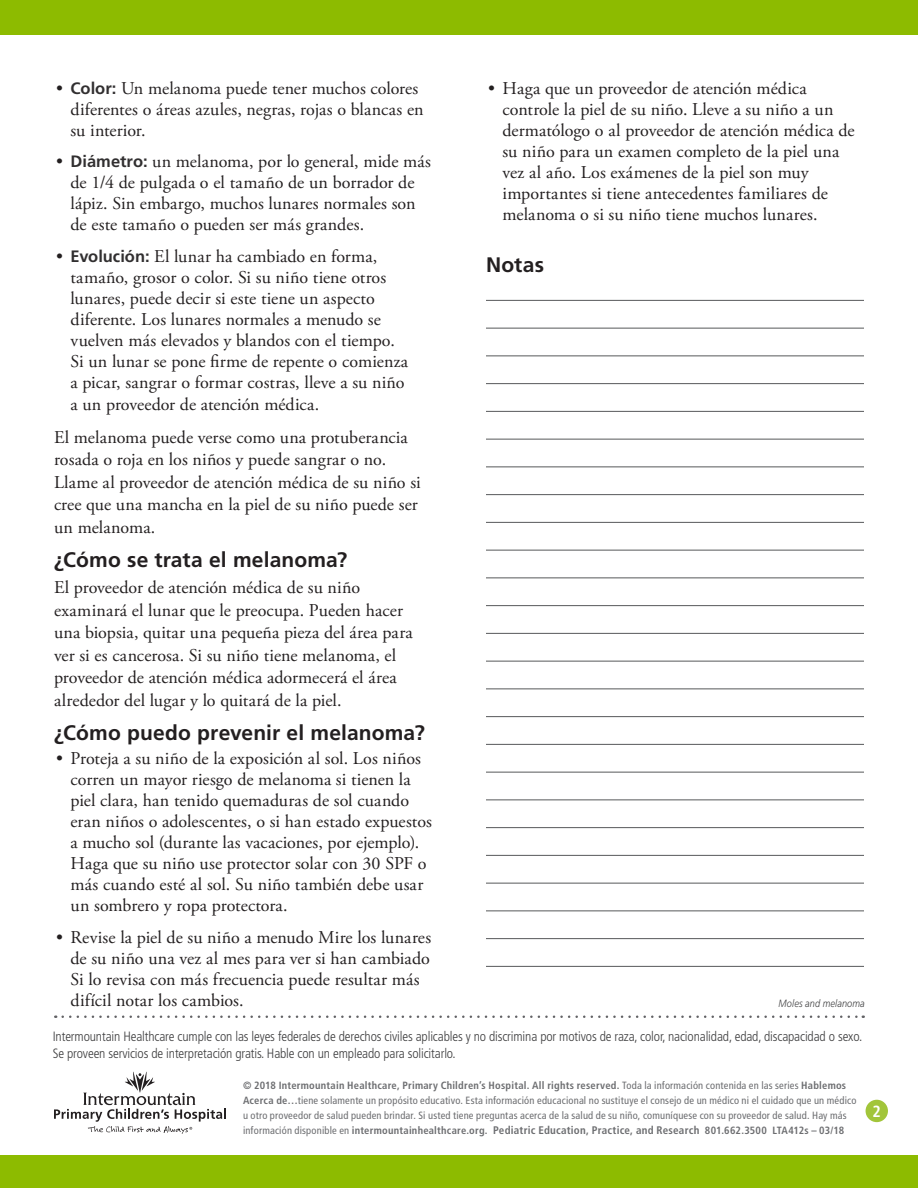
<style>
.page{position:relative;width:918px;height:1188px;background:#fff}
.page>*{position:absolute;margin:0;border:0;box-sizing:border-box;transform-origin:0 0}
.Level_1__h2{font:700 21px "Frutiger LT Std";letter-spacing:.01em;color:#231f20}
.Main__p{font:18px/21px "Adobe Garamond Pro";letter-spacing:.005em;color:#231f20}
.Page_number{font:700 condensed 16.2px "Frutiger LT Std";color:#fff}
.t1{font:300 condensed 13.5px/17.1px "Frutiger LT Std";letter-spacing:-.01em;color:#3e3e3f}
.t2{font:condensed 10.5px/15px "Frutiger LT Std";letter-spacing:.015em;color:#6c6d70}
.Table_Main{font:italic 300 10.5px "Frutiger LT Std";letter-spacing:.01em;color:#3e3e3f;scale:.88 1}
.s1{font-family:"Frutiger LT Std";font-weight:700;font-size:16.5px;color:#312f30}
.s2{font-weight:700}
.s3{font-weight:700;font-size:10.95px}
</style>
<div class="page">
<div style="left:0;top:0;width:918px;height:35px;background:#8dbb00"></div>
<div style="left:866px;top:1100px;width:22px;height:22px;background:#a2c53a;border-radius:50%"></div>
<div style="left:0;top:1156px;width:918px;height:32px;background:#8dbb00"></div>
<svg style="left:54px;top:1072px;width:172px;height:62px"></svg>
<svg style="left:63px;top:1016px;width:801px;height:2px"></svg>
<hr style="left:486px;top:300px;width:378px;height:1px;background:#57585a">
<hr style="left:486px;top:328px;width:378px;height:1px;background:#57585a">
<hr style="left:486px;top:356px;width:378px;height:1px;background:#57585a">
<hr style="left:486px;top:383px;width:378px;height:1px;background:#57585a">
<hr style="left:486px;top:411px;width:378px;height:1px;background:#57585a">
<hr style="left:486px;top:439px;width:378px;height:1px;background:#57585a">
<hr style="left:486px;top:466px;width:378px;height:1px;background:#57585a">
<hr style="left:486px;top:494px;width:378px;height:1px;background:#57585a">
<hr style="left:486px;top:522px;width:378px;height:1px;background:#57585a">
<hr style="left:486px;top:550px;width:378px;height:1px;background:#57585a">
<hr style="left:486px;top:578px;width:378px;height:1px;background:#57585a">
<hr style="left:486px;top:605px;width:378px;height:1px;background:#57585a">
<hr style="left:486px;top:633px;width:378px;height:1px;background:#57585a">
<hr style="left:486px;top:661px;width:378px;height:1px;background:#57585a">
<hr style="left:486px;top:688px;width:378px;height:1px;background:#57585a">
<hr style="left:486px;top:716px;width:378px;height:1px;background:#57585a">
<hr style="left:486px;top:744px;width:378px;height:1px;background:#57585a">
<hr style="left:486px;top:772px;width:378px;height:1px;background:#57585a">
<hr style="left:486px;top:800px;width:378px;height:1px;background:#57585a">
<hr style="left:486px;top:827px;width:378px;height:1px;background:#57585a">
<hr style="left:486px;top:855px;width:378px;height:1px;background:#57585a">
<hr style="left:486px;top:883px;width:378px;height:1px;background:#57585a">
<hr style="left:486px;top:910px;width:378px;height:1px;background:#57585a">
<hr style="left:486px;top:938px;width:378px;height:1px;background:#57585a">
<hr style="left:486px;top:966px;width:378px;height:1px;background:#57585a">
<p class="Main__p" style="left:70px;top:78px;width:355px;text-indent:-14px">• <span class="s1">Color:</span> Un melanoma puede tener muchos colores diferentes o áreas azules, negras, rojas o blancas en su interior.</p>
<p class="Main__p" style="left:70px;top:152px;width:362px;text-indent:-14px">• <span class="s1">Diámetro:</span> un melanoma, por lo general, mide más de 1/4 de pulgada o el tamaño de un borrador de lápiz. Sin embargo, muchos lunares normales son de este tamaño o pueden ser más grandes.</p>
<p class="Main__p" style="left:70px;top:246px;width:339px;text-indent:-14px">• <span class="s1">Evolución:</span> El lunar ha cambiado en forma, tamaño, grosor o color. Si su niño tiene otros lunares, puede decir si este tiene un aspecto diferente. Los lunares normales a menudo se vuelven más elevados y blandos con el tiempo.<br>Si un lunar se pone firme de repente o comienza a picar, sangrar o formar costras, lleve a su niño a un proveedor de atención médica.</p>
<p class="Main__p" style="left:54px;top:427px;width:368px;line-height:22.5px">El melanoma puede verse como una protuberancia rosada o roja en los niños y puede sangrar o no.<br>Llame al proveedor de atención médica de su niño si cree que una mancha en la piel de su niño puede ser un melanoma.</p>
<p class="Level_1__h2" style="left:54px;top:547px;width:295px">¿Cómo se trata el melanoma?</p>
<p class="Main__p" style="left:54px;top:577px;width:360px;line-height:22.5px">El proveedor de atención médica de su niño examinará el lunar que le preocupa. Pueden hacer una biopsia, quitar una pequeña pieza del área para ver si es cancerosa. Si su niño tiene melanoma, el proveedor de atención médica adormecerá el área alrededor del lugar y lo quitará de la piel.</p>
<p class="Level_1__h2" style="left:54px;top:720px;width:372px">¿Cómo puedo prevenir el melanoma?</p>
<p class="Main__p" style="left:70px;top:749px;width:363px;text-indent:-14px">• Proteja a su niño de la exposición al sol. Los niños corren un mayor riesgo de melanoma si tienen la piel clara, han tenido quemaduras de sol cuando eran niños o adolescentes, o si han estado expuestos a mucho sol (durante las vacaciones, por ejemplo).<br>Haga que su niño use protector solar con 30 SPF o más cuando esté al sol. Su niño también debe usar un sombrero y ropa protectora.</p>
<p class="Main__p" style="left:70px;top:927px;width:362px;text-indent:-14px">• Revise la piel de su niño a menudo Mire los lunares de su niño una vez al mes para ver si han cambiado Si lo revisa con más frecuencia puede resultar más difícil notar los cambios.</p>
<p class="Main__p" style="left:502px;top:78px;width:354px;text-indent:-14px">• Haga que un proveedor de atención médica controle la piel de su niño. Lleve a su niño a un dermatólogo o al proveedor de atención médica de su niño para un examen completo de la piel una vez al año. Los exámenes de la piel son muy importantes si tiene antecedentes familiares de melanoma o si su niño tiene muchos lunares.</p>
<p class="Level_1__h2" style="left:486px;top:253px;width:60px">Notas</p>
<p class="Table_Main" style="left:779px;top:997px;width:99px">Moles and melanoma</p>
<p class="t1" style="left:53px;top:1027px;width:811px">Intermountain Healthcare cumple con las leyes federales de derechos civiles aplicables y no discrimina por motivos de raza, color, nacionalidad, edad, discapacidad o sexo.<br>Se proveen servicios de interpretación gratis. Hable con un empleado para solicitarlo.</p>
<p class="t2" style="left:243px;top:1078px;width:615px"><span class="s2">© 2018 Intermountain Healthcare, Primary Children’s Hospital. All rights reserved.</span> Toda la información contenida en las series <span class="s2">Hablemos Acerca de…</span>tiene solamente un propósito educativo. Esta información educacional no sustituye el consejo de un médico ni el cuidado que un médico u otro proveedor de salud pueden brindar. Si usted tiene preguntas acerca de la salud de su niño, comuníquese con su proveedor de salud. Hay más información disponible en <span class="s2">intermountainhealthcare.org.</span> <span class="s3">Pediatric Education, Practice, and Research</span> <span class="s2">801.662.3500 LTA412s – 03/18</span></p>
<p class="Page_number" style="left:873px;top:1101px;width:10px">2</p>
</div>
